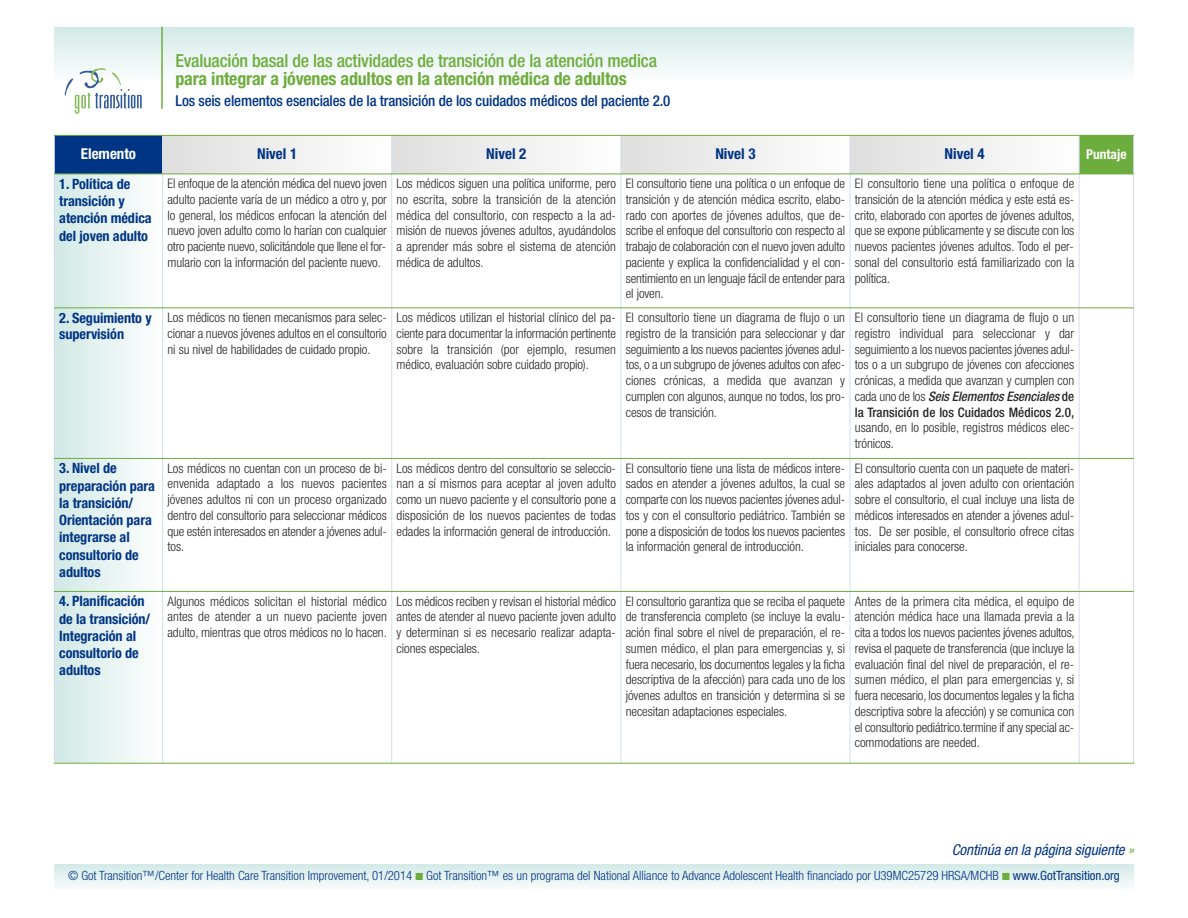
<style>
.page{position:relative;width:1188px;height:918px;background:#fff}
.page>*{position:absolute;margin:0;border:0;box-sizing:border-box;transform-origin:0 0}
.t1{font:500 condensed 18px "Helvetica Neue";letter-spacing:-.01em;color:#6dad3d}
.t2{font:700 condensed 18px "Helvetica Neue";letter-spacing:-.01em;color:#6dad3d}
.t3{font:500 condensed 15px "Helvetica Neue";letter-spacing:-.01em;color:#003484}
.t4{font:italic condensed 15px "Helvetica Neue";color:#003484}
.t5{font:700 condensed 15px "Helvetica Neue";color:#003484}
.t6{font:700 condensed 15px "Helvetica Neue";color:#fff}
.t7{font:700 condensed 14.25px/17.2px "Helvetica Neue";letter-spacing:-.005em;color:#003484}
.t8{font:700 condensed 13.5px "Helvetica Neue";color:#fff}
.t9{font:300 condensed 13.2px/15.8px "Helvetica Neue";letter-spacing:-.005em;color:#272627;text-align:justify}
.t10{font:300 condensed 12.75px "Helvetica Neue";color:#003484}
.s1{font-weight:500;font-style:italic}
.s2{font-weight:500}
.s3{color:#6dad3d}
.s4{font-weight:400}
</style>
<div class="page">
<div style="left:54px;top:27px;width:1080px;height:54px;background:linear-gradient(to bottom,#d2e9e6,#fcfefd)"></div>
<svg style="left:54px;top:864px;width:1080px;height:22px"></svg>
<div style="left:54px;top:135px;width:109px;height:39px;background:#003484"></div>
<div style="left:163px;top:136px;width:228px;height:38px;background:linear-gradient(to right,#dfdfdf,#fefefe)"></div>
<div style="left:392px;top:136px;width:228px;height:38px;background:linear-gradient(to right,#dfdfdf,#fefefe)"></div>
<div style="left:621px;top:136px;width:229px;height:38px;background:linear-gradient(to right,#dfdfdf,#fefffe)"></div>
<div style="left:850px;top:136px;width:229px;height:38px;background:linear-gradient(to right,#dfdedf,#fffeff)"></div>
<div style="left:1079px;top:135px;width:55px;height:39px;background:#6dad3d"></div>
<div style="left:55px;top:174px;width:107px;height:133px;background:linear-gradient(to right,#d1e9e6,#fefefe)"></div>
<div style="left:55px;top:308px;width:107px;height:150px;background:linear-gradient(to right,#d1e9e6,#fefefe)"></div>
<div style="left:55px;top:459px;width:107px;height:132px;background:linear-gradient(to right,#d1e9e6,#fefefe)"></div>
<div style="left:55px;top:592px;width:107px;height:171px;background:linear-gradient(to right,#d1e9e6,#fefefe)"></div>
<hr style="left:54px;top:135px;width:1px;height:629px;background:#d5dcf0">
<hr style="left:162px;top:135px;width:1px;height:629px;background:#d5dcf0">
<hr style="left:391px;top:135px;width:1px;height:629px;background:#d5dcf0">
<hr style="left:620px;top:135px;width:1px;height:629px;background:#d5dcf0">
<hr style="left:850px;top:135px;width:1px;height:629px;background:#d5dcf0">
<hr style="left:1079px;top:135px;width:1px;height:629px;background:#d5dcf0">
<hr style="left:1133px;top:135px;width:1px;height:629px;background:#d5dcf0">
<hr style="left:54px;top:135px;width:1080px;height:1px;background:#6dad3d">
<hr style="left:54px;top:174px;width:1080px;height:1px;background:#6dad3d">
<hr style="left:54px;top:307px;width:1080px;height:1px;background:#6dad3d">
<hr style="left:54px;top:458px;width:1080px;height:1px;background:#6dad3d">
<hr style="left:54px;top:591px;width:1080px;height:1px;background:#6dad3d">
<hr style="left:54px;top:763px;width:1080px;height:1px;background:#6dad3d">
<svg style="left:65px;top:68px;width:77px;height:46px"></svg>
<hr style="left:161px;top:27px;width:2px;height:82px;background:#6dad3d">
<h1 class="t1" style="left:176px;top:54px;width:483px">Evaluación basal de las actividades de transición de la atención medica</h1>
<h1 class="t2" style="left:176px;top:72px;width:453px">para integrar a jóvenes adultos en la atención médica de adultos</h1>
<p class="t3" style="left:176px;top:95px;width:496px">Los seis elementos esenciales de la transición de los cuidados médicos del paciente 2.0</p>
<p class="t6" style="left:81px;top:149px;width:57px">Elemento</p>
<p class="t5" style="left:257px;top:149px;width:42px">Nivel 1</p>
<p class="t5" style="left:486px;top:149px;width:42px">Nivel 2</p>
<p class="t5" style="left:715px;top:149px;width:42px">Nivel 3</p>
<p class="t5" style="left:944px;top:149px;width:42px">Nivel 4</p>
<p class="t8" style="left:1086px;top:150px;width:42px">Puntaje</p>
<p class="t7" style="left:59px;top:177px;width:94px">1. Política de transición y atención médica del joven adulto</p>
<p class="t9" style="left:167px;top:177px;width:221px">El enfoque de la atención médica del nuevo joven adulto paciente varía de un médico a otro y, por lo general, los médicos enfocan la atención del nuevo joven adulto como lo harían con cualquier otro paciente nuevo, solicitándole que llene el for&shy;mulario con la información del paciente nuevo.</p>
<p class="t9" style="left:397px;top:177px;width:221px">Los médicos siguen una política uniforme, pero no escrita, sobre la transición de la atención médica del consultorio, con respecto a la ad&shy;misión de nuevos jóvenes adultos, ayudándolos a aprender más sobre el sistema de atención médica de adultos.</p>
<p class="t9" style="left:626px;top:177px;width:221px">El consultorio tiene una política o un enfoque de transición y de atención médica escrito, elabo&shy;rado con aportes de jóvenes adultos, que de&shy;scribe el enfoque del consultorio con respecto al trabajo de colaboración con el nuevo joven adulto paciente y explica la confidencialidad y el con&shy;sentimiento en un lenguaje fácil de entender para el joven.</p>
<p class="t9" style="left:855px;top:177px;width:221px">El consultorio tiene una política o enfoque de transición de la atención médica y este está es&shy;crito, elaborado con aportes de jóvenes adultos, que se expone públicamente y se discute con los nuevos pacientes jóvenes adultos. Todo el per&shy;sonal del consultorio está familiarizado con la política.</p>
<p class="t7" style="left:59px;top:311px;width:94px;line-height:16.5px">2. Seguimiento y supervisión</p>
<p class="t9" style="left:167px;top:311px;width:221px">Los médicos no tienen mecanismos para selec&shy;cionar a nuevos jóvenes adultos en el consultorio ni su nivel de habilidades de cuidado propio.</p>
<p class="t9" style="left:397px;top:311px;width:221px">Los médicos utilizan el historial clínico del pa&shy;ciente para documentar la información pertinente sobre la transición (por ejemplo, resumen médico, evaluación sobre cuidado propio).</p>
<p class="t9" style="left:626px;top:311px;width:221px">El consultorio tiene un diagrama de flujo o un registro de la transición para seleccionar y dar seguimiento a los nuevos pacientes jóvenes adul&shy;tos, o a un subgrupo de jóvenes adultos con afec&shy;ciones crónicas, a medida que avanzan y cumplen con algunos, aunque no todos, los pro&shy;cesos de transición.</p>
<p class="t9" style="left:855px;top:311px;width:221px">El consultorio tiene un diagrama de flujo o un registro individual para seleccionar y dar seguimiento a los nuevos pacientes jóvenes adul&shy;tos o a un subgrupo de jóvenes con afecciones crónicas, a medida que avanzan y cumplen con cada uno de los <span class="s1">Seis Elementos Esenciales</span> <span class="s2">de la Transición de los Cuidados Médicos 2.0,</span></p>
<p class="t9" style="left:855px;top:421px;width:221px">usando, en lo posible, registros médicos elec&shy;trónicos.</p>
<p class="t7" style="left:59px;top:461px;width:97px">3. Nivel de preparación para la transición/<br>Orientación para integrarse al consultorio de adultos</p>
<p class="t9" style="left:167px;top:461px;width:221px">Los médicos no cuentan con un proceso de bi&shy;envenida adaptado a los nuevos pacientes jóvenes adultos ni con un proceso organizado dentro del consultorio para seleccionar médicos que estén interesados en atender a jóvenes adul&shy;tos.</p>
<p class="t9" style="left:397px;top:461px;width:221px">Los médicos dentro del consultorio se seleccio&shy;nan a sí mismos para aceptar al joven adulto como un nuevo paciente y el consultorio pone a disposición de los nuevos pacientes de todas edades la información general de introducción.</p>
<p class="t9" style="left:626px;top:461px;width:221px">El consultorio tiene una lista de médicos intere&shy;sados en atender a jóvenes adultos, la cual se comparte con los nuevos pacientes jóvenes adul&shy;tos y con el consultorio pediátrico. También se pone a disposición de todos los nuevos pacientes la información general de introducción.</p>
<p class="t9" style="left:855px;top:461px;width:221px">El consultorio cuenta con un paquete de materi&shy;ales adaptados al joven adulto con orientación sobre el consultorio, el cual incluye una lista de médicos interesados en atender a jóvenes adul&shy;tos. De ser posible, el consultorio ofrece citas iniciales para conocerse.</p>
<p class="t7" style="left:59px;top:594px;width:93px">4. Planificación de la transición/<br>Integración al consultorio de adultos</p>
<p class="t9" style="left:167px;top:594px;width:221px">Algunos médicos solicitan el historial médico antes de atender a un nuevo paciente joven adulto, mientras que otros médicos no lo hacen.</p>
<p class="t9" style="left:397px;top:594px;width:221px">Los médicos reciben y revisan el historial médico antes de atender al nuevo paciente joven adulto y determinan si es necesario realizar adapta&shy;ciones especiales.</p>
<p class="t9" style="left:626px;top:594px;width:221px">El consultorio garantiza que se reciba el paquete de transferencia completo (se incluye la evalu&shy;ación final sobre el nivel de preparación, el re&shy;sumen médico, el plan para emergencias y, si fuera necesario, los documentos legales y la ficha descriptiva de la afección) para cada uno de los jóvenes adultos en transición y determina si se necesitan adaptaciones especiales.</p>
<p class="t9" style="left:855px;top:594px;width:221px">Antes de la primera cita médica, el equipo de atención médica hace una llamada previa a la cita a todos los nuevos pacientes jóvenes adultos, revisa el paquete de transferencia (que incluye la evaluación final del nivel de preparación, el re&shy;sumen médico, el plan para emergencias y, si fuera necesario, los documentos legales y la ficha descriptiva sobre la afección) y se comunica con el consultorio pediátrico.termine if any special ac&shy;commodations are needed.</p>
<p class="t4" style="left:952px;top:844px;width:184px">Continúa en la página siguiente <span class="s3">»</span></p>
<p class="t10" style="left:68px;top:871px;width:1053px">© Got Transition™/Center for Health Care Transition Improvement, 01/2014 <span class="s3">■</span> Got Transition™ es un programa del National Alliance to Advance Adolescent Health financiado por U39MC25729 HRSA/MCHB <span class="s3">■</span> <span class="s4">www.GotTransition.org</span></p>
</div>
